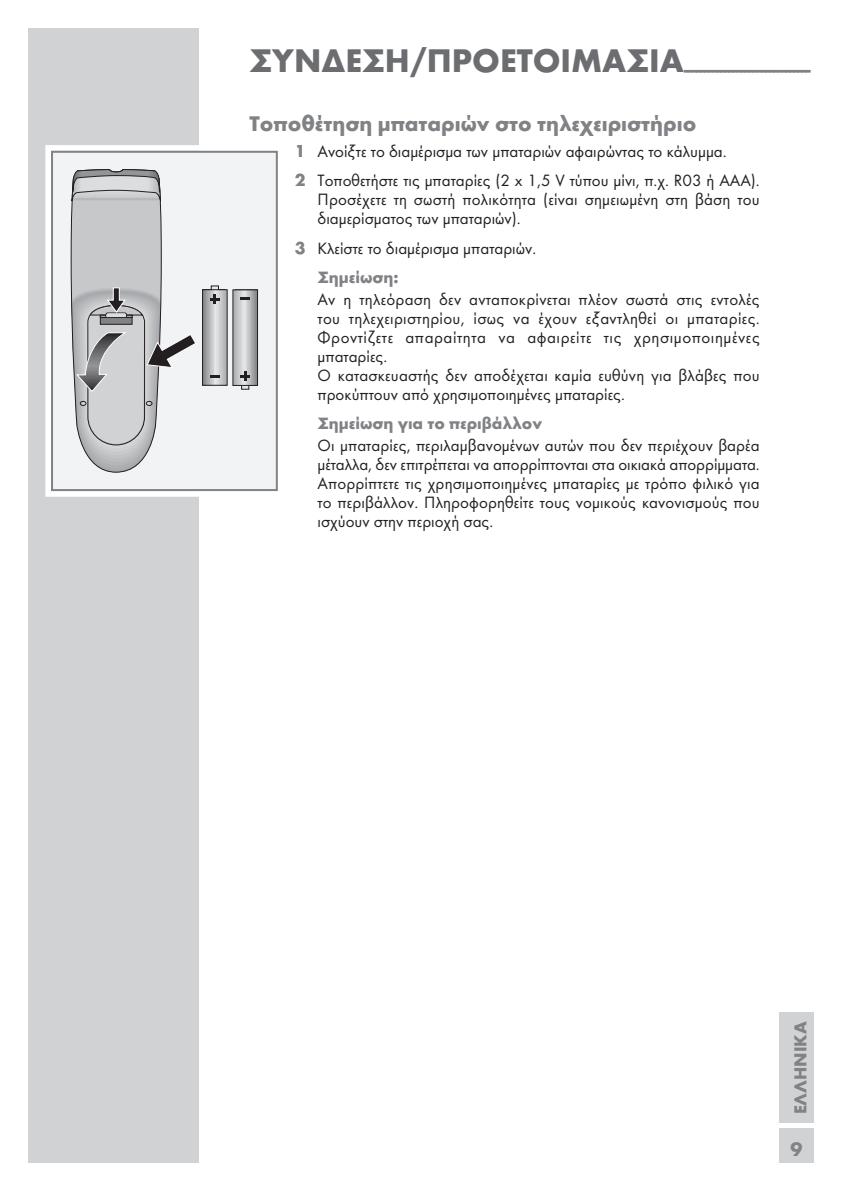
<style>
.page{position:relative;width:842px;height:1191px;background:#fff}
.page>*{position:absolute;margin:0;border:0;box-sizing:border-box;transform-origin:0 0}
.t1{font:700 22px "Futura TOT";color:#808285}
.t2{font:700 20px "Futura TOT";color:#808285}
.t3{font:700 18px "Futura TOT";color:#808285}
.t4{font:17px/19px "Futura TOT Boo";letter-spacing:.01em;color:#231f20}
.t5{font:700 17px "Futura TOT";color:#808285}
.s1{font-family:"Futura TOT";font-weight:700;font-size:18px;color:#808285}
</style>
<div class="page">
<div style="left:28px;top:28px;width:170px;height:1134px;background:#d1d2d4"></div>
<div style="left:780px;top:1012px;width:34px;height:111px;background:#d1d2d4"></div>
<div style="left:780px;top:1128px;width:34px;height:34px;background:#d1d2d4"></div>
<div style="left:45px;top:145px;width:238px;height:352px;border:6px solid #fff"></div>
<div style="left:52px;top:152px;width:225px;height:338px;background:#f2f3f4"></div>
<hr style="left:227px;top:290px;width:1px;height:95px;background:#a8a9ad">
<svg style="left:235px;top:289px;width:23px;height:101px;background:#afb0b2"></svg>
<svg style="left:71px;top:169px;width:154px;height:303px"></svg>
<div style="left:51px;top:151px;width:227px;height:340px;border:2px solid #808285"></div>
<p class="t2" style="left:249px;top:57px;width:563px"><sup>ΣΥΝΔΕΣΗ/ΠΡΟΕΤΟΙΜΑΣΙΑ</sup>-------------------------------</p>
<p class="t1" style="left:249px;top:110px;width:448px">Τοποθέτηση μπαταριών στο τηλεχειριστήριο</p>
<p class="t4" style="left:295px;top:136px;width:466px;line-height:30px"><span class="s1">1</span> Ανοίξτε το διαμέρισμα των μπαταριών αφαιρώντας το κάλυμμα.<br><span class="s1">2</span> Τοποθετήστε τις μπαταρίες (2 x 1,5 V τύπου μίνι, π.χ. R03 ή AAA).</p>
<p class="t4" style="left:318px;top:190px;width:444px">Προσέχετε τη σωστή πολικότητα (είναι σημειωμένη στη βάση του διαμερίσματος των μπαταριών).</p>
<p class="t4" style="left:295px;top:239px;width:243px"><span class="s1">3</span> Κλείστε το διαμέρισμα μπαταριών.</p>
<p class="t5" style="left:317px;top:267px;width:83px">Σημείωση:</p>
<p class="t4" style="left:317px;top:290px;width:444px">Αν η τηλεόραση δεν ανταποκρίνεται πλέον σωστά στις εντολές του τηλεχειριστηρίου, ίσως να έχουν εξαντληθεί οι μπαταρίες.<br>Φροντίζετε απαραίτητα να αφαιρείτε τις χρησιμοποιημένες μπαταρίες.<br>Ο κατασκευαστής δεν αποδέχεται καμία ευθύνη για βλάβες που προκύπτουν από χρησιμοποιημένες μπαταρίες.</p>
<p class="t5" style="left:318px;top:413px;width:226px">Σημείωση για το περιβάλλον</p>
<p class="t4" style="left:317px;top:436px;width:444px;text-align:justify">Οι μπαταρίες, περιλαμβανομένων αυτών που δεν περιέχουν βαρέα μέταλλα, δεν επιτρέπεται να απορρίπτονται στα οικιακά απορρίμματα.<br>Απορρίπτετε τις χρησιμοποιημένες μπαταρίες με τρόπο φιλικό για το περιβάλλον. Πληροφορηθείτε τους νομικούς κανονισμούς που ισχύουν στην περιοχή σας.</p>
<p class="t3" style="left:789px;top:1114px;width:95px;rotate:-90deg">ΕΛΛΗΝΙΚΑ</p>
<p class="t2" style="left:791px;top:1136px;width:13px">9</p>
</div>
